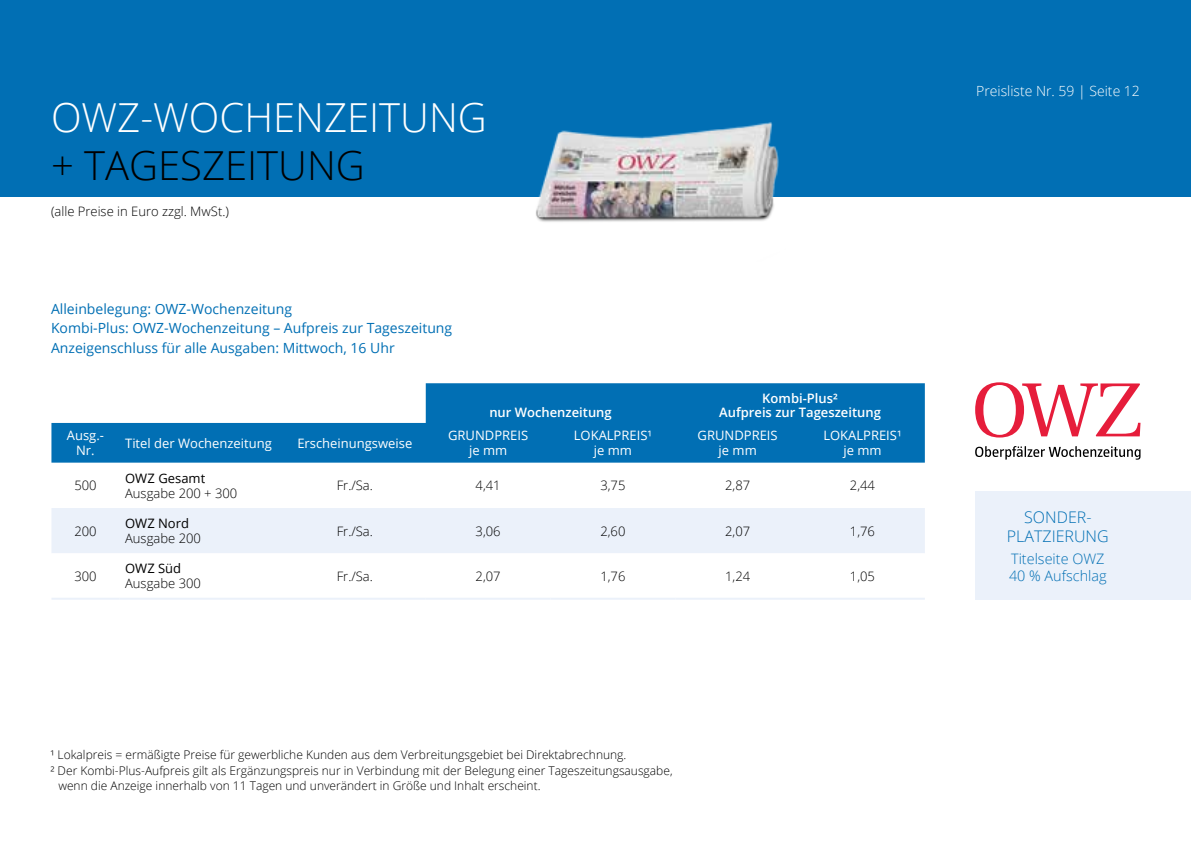
<style>
.page{position:relative;width:1191px;height:842px;background:#fff}
.page>*{position:absolute;margin:0;border:0;box-sizing:border-box;transform-origin:0 0}
.t1{font:300 40px/48px "Open Sans";color:#fff}
.t2{font:300 16px/19.2px "Open Sans";color:#016fb4}
.t3{font:300 14.4px/17.2px "Open Sans";color:#016fb4}
.t4{font:14px/19.6px "Open Sans";color:#016fb4}
.t5{font:300 14px "Open Sans";color:#fff}
.t6{font:300 13px/14.8px "Open Sans";color:#000}
.t7{font:13px/14.8px "Open Sans";color:#fff;text-align:center}
.t8{font:600 13px/14.8px "Open Sans";color:#fff;text-align:center}
.t9{font:300 12px "Open Sans";color:#000}
.s1{color:#000}
.s2{font-weight:400}
</style>
<div class="page">
<svg style="left:51px;top:383px;width:874px;height:80px;fill:#016fb4"></svg>
<div style="left:51px;top:508px;width:874px;height:45px;background:#ebf1fa"></div>
<hr style="left:51px;top:598px;width:68px;height:2px;background:#ebf1fa">
<hr style="left:119px;top:598px;width:165px;height:2px;background:#ebf1fa">
<hr style="left:284px;top:598px;width:142px;height:2px;background:#ebf1fa">
<hr style="left:426px;top:598px;width:124px;height:2px;background:#ebf1fa">
<hr style="left:550px;top:598px;width:125px;height:2px;background:#ebf1fa">
<hr style="left:675px;top:598px;width:125px;height:2px;background:#ebf1fa">
<hr style="left:800px;top:598px;width:125px;height:2px;background:#ebf1fa">
<div style="left:0;top:0;width:1191px;height:196px;background:#016fb4"></div>
<img style="left:500px;top:122px;width:311px;height:100px">
<svg style="left:975px;top:446px;width:165px;height:14px"></svg>
<svg style="left:975px;top:382px;width:165px;height:55px"></svg>
<div style="left:975px;top:491px;width:216px;height:109px;background:#ebf1fa"></div>
<p class="t1" style="left:51px;top:93px;width:437px">OWZ-Wochenze itun g <span class="s1">+ Tageszeitun g</span></p>
<p class="t6" style="left:51px;top:203px;width:179px">(alle Preise in Euro zzgl. MwSt.)</p>
<p class="t4" style="left:51px;top:299px;width:403px">Alleinbelegung: OWZ-Wochenzeitung<br>Kombi-Plus: OWZ-Wochenzeitung – Aufpreis zur Tageszeitung<br>Anzeigenschluss für alle Ausgaben: Mittwoch, 16 U hr</p>
<p class="t8" style="left:489px;top:405px;width:124px">nur Wochenzeitung</p>
<p class="t8" style="left:719px;top:390px;width:163px">Kombi-Plus²<br>Aufpreis zur Tageszeitung</p>
<p class="t7" style="left:67px;top:428px;width:39px">Ausg.-<br>Nr.</p>
<p class="t7" style="left:125px;top:435px;width:148px">Titel der Wochenzeitung</p>
<p class="t7" style="left:297px;top:435px;width:116px">Erscheinungsweise</p>
<p class="t7" style="left:448px;top:428px;width:82px">GRU NDPREIS je mm</p>
<p class="t7" style="left:574px;top:428px;width:9px">LOK</p>
<p class="t7" style="left:594px;top:428px;width:60px;text-align:left;text-indent:5px">ALPREIS¹ je mm</p>
<p class="t7" style="left:697px;top:428px;width:82px">GRU NDPREIS je mm</p>
<p class="t7" style="left:823px;top:428px;width:9px">LOK</p>
<p class="t7" style="left:843px;top:428px;width:60px;text-align:left;text-indent:5px">ALPREIS¹ je mm</p>
<p class="t6" style="left:74px;top:478px;width:24px">500</p>
<p class="t6" style="left:125px;top:470px;width:114px"><span class="s2">OWZ Gesamt<br></span>Ausgabe 200 + 300</p>
<p class="t6" style="left:337px;top:478px;width:38px">Fr./Sa.</p>
<p class="t6" style="left:475px;top:478px;width:27px">4,41</p>
<p class="t6" style="left:600px;top:478px;width:27px">3,75</p>
<p class="t6" style="left:725px;top:478px;width:27px">2,87</p>
<p class="t6" style="left:850px;top:478px;width:27px">2,44</p>
<p class="t6" style="left:74px;top:523px;width:24px">200</p>
<p class="t6" style="left:125px;top:516px;width:77px"><span class="s2">OWZ Nord<br></span>Ausgabe 200</p>
<p class="t6" style="left:337px;top:523px;width:38px">Fr./Sa.</p>
<p class="t6" style="left:475px;top:523px;width:27px">3,06</p>
<p class="t6" style="left:600px;top:523px;width:27px">2,60</p>
<p class="t6" style="left:725px;top:523px;width:27px">2,07</p>
<p class="t6" style="left:850px;top:523px;width:27px">1,76</p>
<p class="t6" style="left:74px;top:568px;width:24px">300</p>
<p class="t6" style="left:125px;top:561px;width:77px"><span class="s2">OWZ Süd<br></span>Ausgabe 300</p>
<p class="t6" style="left:337px;top:568px;width:38px">Fr./Sa.</p>
<p class="t6" style="left:475px;top:568px;width:27px">2,07</p>
<p class="t6" style="left:600px;top:568px;width:27px">1,76</p>
<p class="t6" style="left:725px;top:568px;width:27px">1,24</p>
<p class="t6" style="left:850px;top:568px;width:27px">1,05</p>
<p class="t9" style="left:50px;top:747px;width:577px">¹ Lokalpreis = ermäßigte Preise für gewerbliche Kunden aus dem Verbreitungsgebiet bei Direktabrechnung.</p>
<p class="t9" style="left:50px;top:762px;width:623px">² Der Kombi-Plus-Aufpreis gilt als Ergänzungspreis nur in Verbindung mit der Belegung einer Tageszeitungsausgabe,</p>
<p class="t9" style="left:58px;top:778px;width:484px">wenn die Anzeige innerhalb von 11 Tagen und unverändert in Größe und Inhalt erscheint.</p>
<p class="t5" style="left:976px;top:81px;width:165px">Preisliste Nr. 59 | Seite 12</p>
<p class="t2" style="left:1024px;top:507px;width:21px">Sonde</p>
<p class="t2" style="left:1007px;top:507px;width:103px;text-indent:70px">r&shy;platzierung</p>
<p class="t3" style="left:1009px;top:550px;width:99px">Titelseite OWZ<br>40 % Aufschlag</p>
</div>
